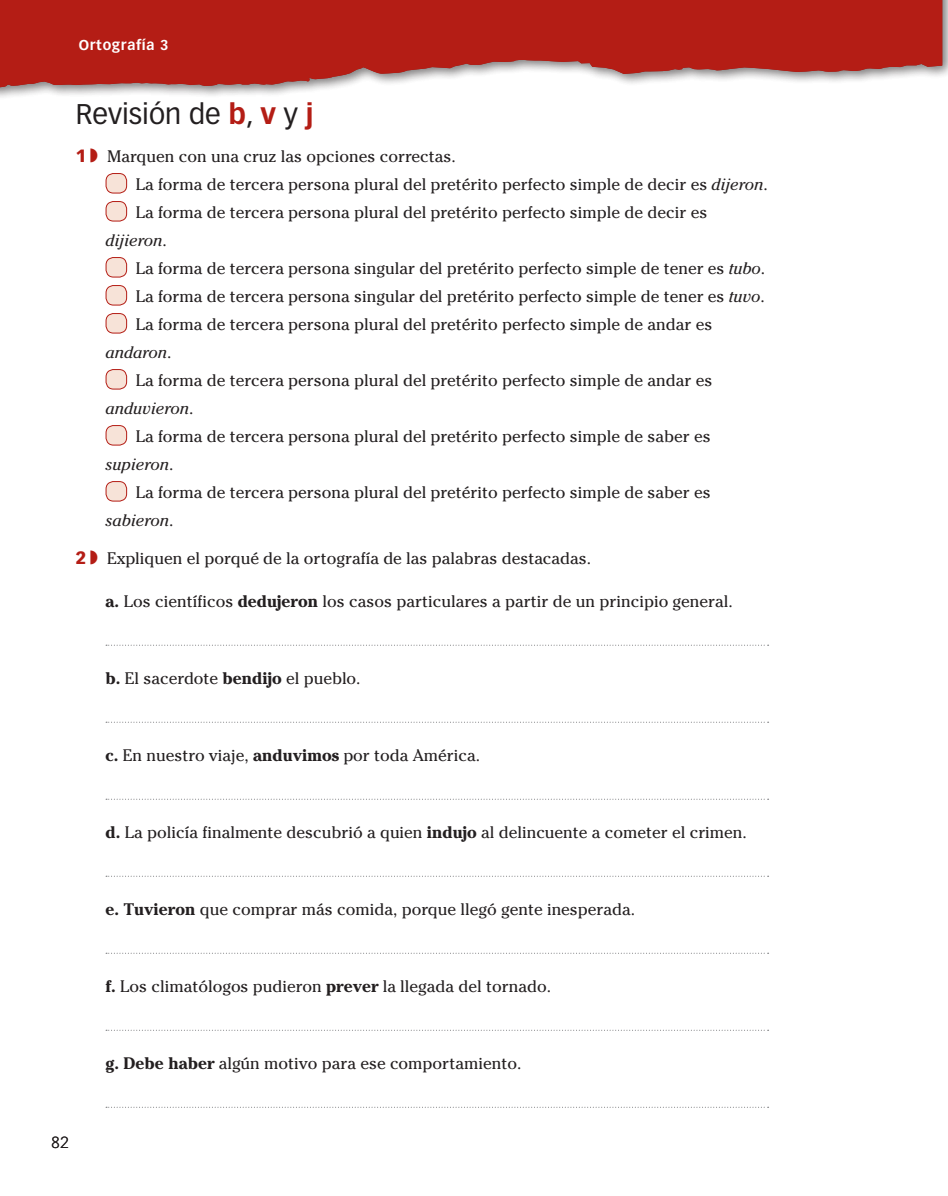
<style>
.page{position:relative;width:948px;height:1196px;background:#fff}
.page>*{position:absolute;margin:0;border:0;box-sizing:border-box;transform-origin:0 0}
.t1{font:28px "Vectora LT Std";color:#231f20}
.t2{font:16.62px "Cheltenham Std";color:#231f20}
.t3{font:italic 16.62px "Cheltenham Std";color:#231f20}
.t4{font:300 15.75px "Vectora LT Std";color:#231f20}
.t5{font:700 14px "Vectora LT Std";letter-spacing:.05em;color:#fff}
.s1{font-weight:700;color:#b41d15}
.s2{font-family:"Vectora LT Std";font-weight:900;font-size:17.5px;color:#b41d15}
.s3{font-style:italic}
.s4{font-style:normal}
.s5{font-weight:700}
</style>
<div class="page">
<div style="left:0;top:0;width:948px;height:100px;background:#231f20;opacity:.35"></div>
<svg style="left:0;top:0;width:942px;height:95px;background:#be4943"></svg>
<div style="left:106px;top:174px;width:21px;height:19px;background:#f7e3d8;border-radius:7px"></div>
<div style="left:106px;top:173px;width:21px;height:20px;border:1px solid #b41d15;border-radius:7px"></div>
<div style="left:106px;top:202px;width:21px;height:19px;background:#f7e3d8;border-radius:7px"></div>
<div style="left:106px;top:201px;width:21px;height:20px;border:1px solid #b41d15;border-radius:7px"></div>
<div style="left:106px;top:258px;width:21px;height:19px;background:#f7e3d8;border-radius:7px"></div>
<div style="left:106px;top:257px;width:21px;height:20px;border:1px solid #b41d15;border-radius:7px"></div>
<div style="left:106px;top:286px;width:21px;height:19px;background:#f7e3d8;border-radius:7px"></div>
<div style="left:106px;top:285px;width:21px;height:20px;border:1px solid #b41d15;border-radius:7px"></div>
<div style="left:106px;top:314px;width:21px;height:19px;background:#f7e3d8;border-radius:7px"></div>
<div style="left:106px;top:313px;width:21px;height:20px;border:1px solid #b41d15;border-radius:7px"></div>
<div style="left:106px;top:370px;width:21px;height:19px;background:#f7e3d8;border-radius:7px"></div>
<div style="left:106px;top:369px;width:21px;height:20px;border:1px solid #b41d15;border-radius:7px"></div>
<div style="left:106px;top:426px;width:21px;height:19px;background:#f7e3d8;border-radius:7px"></div>
<div style="left:106px;top:425px;width:21px;height:20px;border:1px solid #b41d15;border-radius:7px"></div>
<div style="left:106px;top:482px;width:21px;height:19px;background:#f7e3d8;border-radius:7px"></div>
<div style="left:106px;top:481px;width:21px;height:20px;border:1px solid #b41d15;border-radius:7px"></div>
<svg style="left:106px;top:645px;width:662px;height:1px"></svg>
<svg style="left:106px;top:722px;width:662px;height:1px"></svg>
<svg style="left:106px;top:799px;width:662px;height:1px"></svg>
<svg style="left:106px;top:876px;width:662px;height:1px"></svg>
<svg style="left:106px;top:953px;width:662px;height:1px"></svg>
<svg style="left:106px;top:1030px;width:662px;height:1px"></svg>
<svg style="left:106px;top:1107px;width:662px;height:1px"></svg>
<svg style="left:0;top:0;width:3px;height:4px"></svg>
<svg style="left:943px;top:0;width:5px;height:4px"></svg>
<p class="t5" style="left:79px;top:37px;width:91px">Ortografía 3</p>
<h1 class="t1" style="left:76px;top:98px;width:239px">Revisión de <span class="s1">b</span>, <span class="s1">v</span> y <span class="s1">j</span></h1>
<p class="t2" style="left:76px;top:146px;width:381px"><span class="s2">1</span> Marquen con una cruz las opciones correctas.</p>
<p class="t2" style="left:136px;top:174px;width:633px">La forma de tercera persona plural del pretérito perfecto simple de decir es <span class="s3">dijeron</span>.</p>
<p class="t2" style="left:136px;top:202px;width:573px">La forma de tercera persona plural del pretérito perfecto simple de decir es</p>
<p class="t3" style="left:106px;top:230px;width:63px">dijieron<span class="s4">.</span></p>
<p class="t2" style="left:136px;top:258px;width:631px">La forma de tercera persona singular del pretérito perfecto simple de tener es <span class="s3">tubo</span>.</p>
<p class="t2" style="left:136px;top:286px;width:630px">La forma de tercera persona singular del pretérito perfecto simple de tener es <span class="s3">tuvo</span>.</p>
<p class="t2" style="left:136px;top:314px;width:578px">La forma de tercera persona plural del pretérito perfecto simple de andar es</p>
<p class="t3" style="left:106px;top:342px;width:67px">andaron<span class="s4">.</span></p>
<p class="t2" style="left:136px;top:370px;width:578px">La forma de tercera persona plural del pretérito perfecto simple de andar es</p>
<p class="t3" style="left:106px;top:398px;width:89px">anduvieron<span class="s4">.</span></p>
<p class="t2" style="left:136px;top:426px;width:576px">La forma de tercera persona plural del pretérito perfecto simple de saber es</p>
<p class="t3" style="left:106px;top:454px;width:69px">supieron<span class="s4">.</span></p>
<p class="t2" style="left:136px;top:482px;width:576px">La forma de tercera persona plural del pretérito perfecto simple de saber es</p>
<p class="t3" style="left:106px;top:510px;width:69px">sabieron<span class="s4">.</span></p>
<p class="t2" style="left:76px;top:548px;width:517px"><span class="s2">2</span> Expliquen el porqué de la ortografía de las palabras destacadas.</p>
<p class="t2" style="left:106px;top:592px;width:629px"><span class="s5">a.</span> Los científicos <span class="s5">dedujeron</span> los casos particulares a partir de un principio general.</p>
<p class="t2" style="left:106px;top:669px;width:256px"><span class="s5">b.</span> El sacerdote <span class="s5">bendijo</span> el pueblo.</p>
<p class="t2" style="left:106px;top:746px;width:376px"><span class="s5">c.</span> En nuestro viaje, <span class="s5">anduvimos</span> por toda América.</p>
<p class="t2" style="left:106px;top:823px;width:643px"><span class="s5">d.</span> La policía finalmente descubrió a quien <span class="s5">indujo</span> al delincuente a cometer el crimen.</p>
<p class="t2" style="left:106px;top:900px;width:531px"><span class="s5">e. Tuvieron</span> que comprar más comida, porque llegó gente inesperada.</p>
<p class="t2" style="left:106px;top:977px;width:447px"><span class="s5">f.</span> Los climatólogos pudieron <span class="s5">prever</span> la llegada del tornado.</p>
<p class="t2" style="left:106px;top:1054px;width:417px"><span class="s5">g. Debe haber</span> algún motivo para ese comportamiento.</p>
<p class="t4" style="left:52px;top:1133px;width:19px">82</p>
</div>
